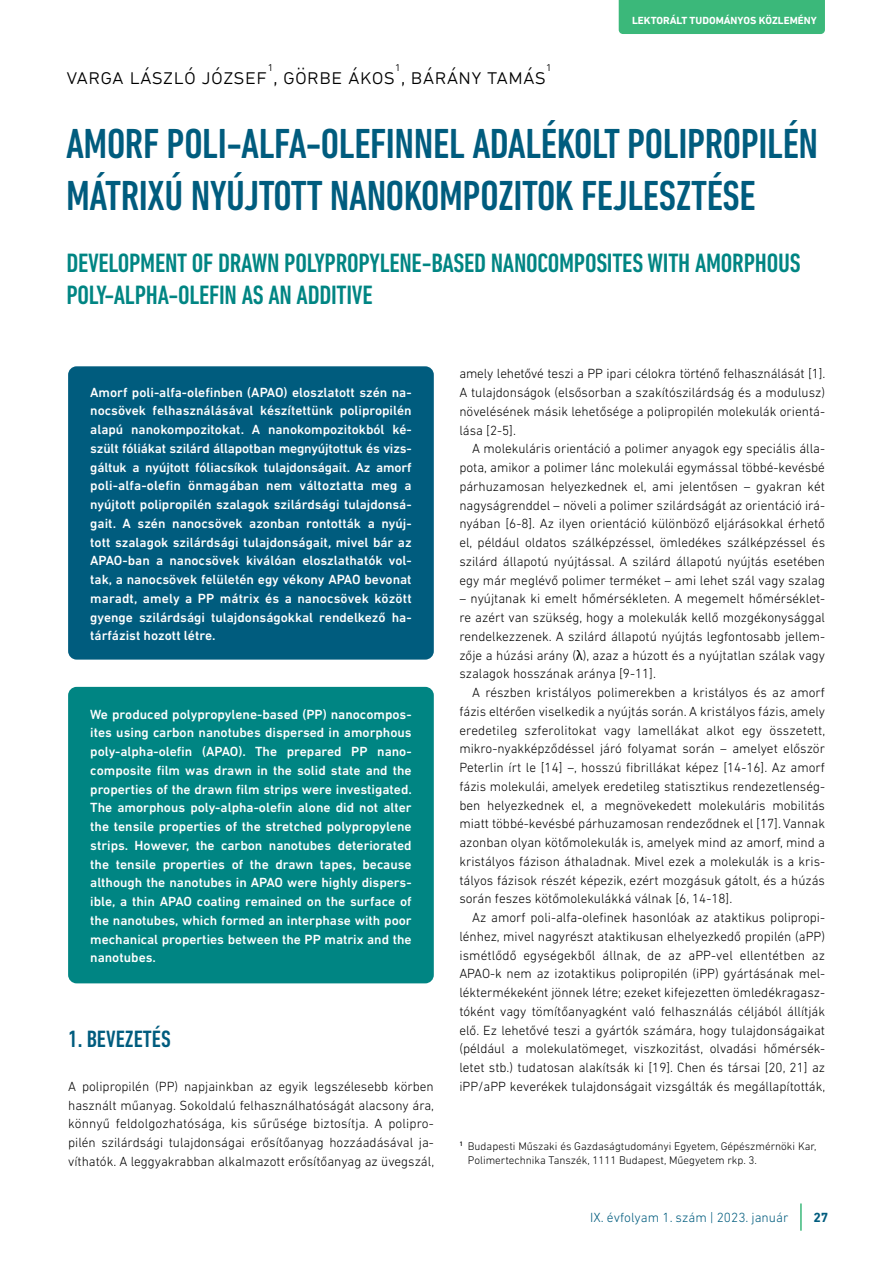
<style>
.page{position:relative;width:893px;height:1263px;background:#fff}
.page>*{position:absolute;margin:0;border:0;box-sizing:border-box;transform-origin:0 0}
.t1{font:500 condensed 42.75px/51.3px "DIN Next LT Pro";letter-spacing:-.01em;color:#005c7e}
.t2{font:500 condensed 27px/32.4px "DIN Next LT Pro";letter-spacing:-.01em;color:#008583}
.t3{font:500 condensed 24px "DIN Next LT Pro";color:#005c7e}
.t4{font:300 22.65px "DIN Next LT Pro";color:#000}
.t5{font:300 13.5px/18.8px "DIN Next LT Pro";color:#000;text-align:justify}
.t6{font:500 13.5px/18.8px "DIN Next LT Pro";color:#fff;text-align:justify}
.t7{font:300 13.5px "DIN Next LT Pro";color:#005c7e}
.t8{font:700 13.5px "DIN Next LT Pro";color:#005c7e}
.t9{font:300 13.2px "DIN Next LT Pro";color:#000}
.t10{font:300 11.25px/13.5px "DIN Next LT Pro";color:#000}
.t11{font:700 10.5px "DIN Next LT Pro";color:#fff}
.s1{font-family:"Microsoft Sans Serif";font-weight:400}
</style>
<div class="page">
<hr style="left:800px;top:1203px;width:2px;height:28px;background:#3bb87a">
<div style="left:619px;top:0;width:206px;height:34px;background:#3bb87a"></div>
<div style="left:68px;top:366px;width:366px;height:294px;background:#005c7e;border-radius:9px"></div>
<div style="left:68px;top:687px;width:366px;height:296px;background:#008583;border-radius:9px"></div>
<p class="t9" style="left:267px;top:59px;width:7px">1</p>
<p class="t9" style="left:395px;top:59px;width:7px">1</p>
<p class="t9" style="left:546px;top:59px;width:7px">1</p>
<h3 class="t4" style="left:66px;top:64px;width:481px">varga lászló józsef , görbe ákos , bárány tamás</h3>
<p class="t11" style="left:632px;top:14px;width:186px">LEKTORÁLT TUDOMÁNYOS KÖZLEMÉNY</p>
<h1 class="t1" style="left:66px;top:118px;width:754px">AMORF POLI-ALFA-OLEFINNEL ADALÉKOLT POLIPROPILÉN<br>MÁTRIXÚ NYÚJTOTT NANOKOMPOZITOK FEJLESZTÉSE</h1>
<h2 class="t2" style="left:66px;top:246px;width:736px">DEVELOPMENT OF DRAWN POLYPROPYLENE-BASED NANOCOMPOSITES WITH AMORPHOUS<br>POLY-ALPHA-OLEFIN AS AN ADDITIVE</h2>
<p class="t6" style="left:90px;top:383px;width:323px">Amorf poli-alfa-olefinben (APAO) eloszlatott szén na&shy;nocsövek felhasználásával készítettünk polipropilén alapú nanokompozitokat. A nanokompozitokból ké&shy;szült fóliákat szilárd állapotban megnyújtottuk és vizs&shy;gáltuk a nyújtott fóliacsíkok tulajdonságait. Az amorf poli-alfa-olefin önmagában nem változtatta meg a nyújtott polipropilén szalagok szilárdsági tulajdonsá&shy;gait. A szén nanocsövek azonban rontották a nyúj&shy;tott szalagok szilárdsági tulajdonságait, mivel bár az APAO-ban a nanocsövek kiválóan eloszlathatók vol&shy;tak, a nanocsövek felületén egy vékony APAO bevonat maradt, amely a PP mátrix és a nanocsövek között gyenge szilárdsági tulajdonságokkal rendelkező ha&shy;tárfázist hozott létre.</p>
<p class="t6" style="left:90px;top:705px;width:323px">We produced polypropylene-based (PP) nanocompos&shy;ites using carbon nanotubes dispersed in amorphous poly-alpha-olefin (APAO). The prepared PP nano&shy;composite film was drawn in the solid state and the properties of the drawn film strips were investigated.<br>The amorphous poly-alpha-olefin alone did not alter the tensile properties of the stretched polypropylene strips. However, the carbon nanotubes deteriorated the tensile properties of the drawn tapes, because although the nanotubes in APAO were highly dispers&shy;ible, a thin APAO coating remained on the surface of the nanotubes, which formed an interphase with poor mechanical properties between the PP matrix and the nanotubes.</p>
<h3 class="t3" style="left:68px;top:1026px;width:104px">1. BEVEZETÉS</h3>
<p class="t5" style="left:68px;top:1077px;width:367px">A polipropilén (PP) napjainkban az egyik legszélesebb körben használt műanyag. Sokoldalú felhasználhatóságát alacsony ára, könnyű feldolgozhatósága, kis sűrűsége biztosítja. A polipro&shy;pilén szilárdsági tulajdonságai erősítőanyag hozzáadásával ja&shy;víthatók. A leggyakrabban alkalmazott erősítőanyag az üvegszál,</p>
<p class="t5" style="left:459px;top:364px;width:368px">amely lehetővé teszi a PP ipari célokra történő felhasználását [1].<br>A tulajdonságok (elsősorban a szakítószilárdság és a modulusz) növelésének másik lehetősége a polipropilén molekulák orientá&shy;lása [2-5].</p>
<p class="t5" style="left:459px;top:439px;width:367px;text-indent:13px">A molekuláris orientáció a polimer anyagok egy speciális álla&shy;pota, amikor a polimer lánc molekulái egymással többé-kevésbé párhuzamosan helyezkednek el, ami jelentősen – gyakran két nagyságrenddel – növeli a polimer szilárdságát az orientáció irá&shy;nyában [6-8]. Az ilyen orientáció különböző eljárásokkal érhető el, például oldatos szálképzéssel, ömledékes szálképzéssel és szilárd állapotú nyújtással. A szilárd állapotú nyújtás esetében egy már meglévő polimer terméket – ami lehet szál vagy szalag</p>
<p class="t5" style="left:459px;top:589px;width:367px">– nyújtanak ki emelt hőmérsékleten. A megemelt hőmérséklet&shy;re azért van szükség, hogy a molekulák kellő mozgékonysággal rendelkezzenek. A szilárd állapotú nyújtás legfontosabb jellem&shy;zője a húzási arány (<span class="s1">λ</span>), azaz a húzott és a nyújtatlan szálak vagy szalagok hosszának aránya [9-11].</p>
<p class="t5" style="left:459px;top:683px;width:367px;text-indent:13px">A részben kristályos polimerekben a kristályos és az amorf fázis eltérően viselkedik a nyújtás során. A kristályos fázis, amely eredetileg szferolitokat vagy lamellákat alkot egy összetett, mikro-nyakképződéssel járó folyamat során – amelyet először Peterlin írt le [14] –, hosszú fibrillákat képez [14-16]. Az amorf fázis molekulái, amelyek eredetileg statisztikus rendezetlenség&shy;ben helyezkednek el, a megnövekedett molekuláris mobilitás miatt többé-kevésbé párhuzamosan rendeződnek el [17]. Vannak azonban olyan kötőmolekulák is, amelyek mind az amorf, mind a kristályos fázison áthaladnak. Mivel ezek a molekulák is a kris&shy;tályos fázisok részét képezik, ezért mozgásuk gátolt, és a húzás során feszes kötőmolekulákká válnak [6, 14-18].</p>
<p class="t5" style="left:459px;top:908px;width:367px;text-indent:13px">Az amorf poli-alfa-olefinek hasonlóak az ataktikus polipropi&shy;lénhez, mivel nagyrészt ataktikusan elhelyezkedő propilén (aPP) ismétlődő egységekből állnak, de az aPP-vel ellentétben az APAO-k nem az izotaktikus polipropilén (iPP) gyártásának mel&shy;léktermékeként jönnek létre; ezeket kifejezetten ömledékragasz&shy;tóként vagy tömítőanyagként való felhasználás céljából állítják elő. Ez lehetővé teszi a gyártók számára, hogy tulajdonságaikat (például a molekulatömeget, viszkozitást, olvadási hőmérsék&shy;letet stb.) tudatosan alakítsák ki [19]. Chen és társai [20, 21] az iPP/aPP keverékek tulajdonságait vizsgálták és megállapították,</p>
<p class="t10" style="left:468px;top:1139px;width:350px;text-indent:-9px"><sup>1</sup> Budapesti Műszaki és Gazdaságtudományi Egyetem, Gépészmérnöki Kar,<br>Polimertechnika Tanszék, 1111 Budapest, Műegyetem rkp. 3.</p>
<p class="t7" style="left:590px;top:1210px;width:200px">IX. évfolyam 1. szám | 2023. január</p>
<p class="t8" style="left:813px;top:1210px;width:17px">27</p>
</div>
